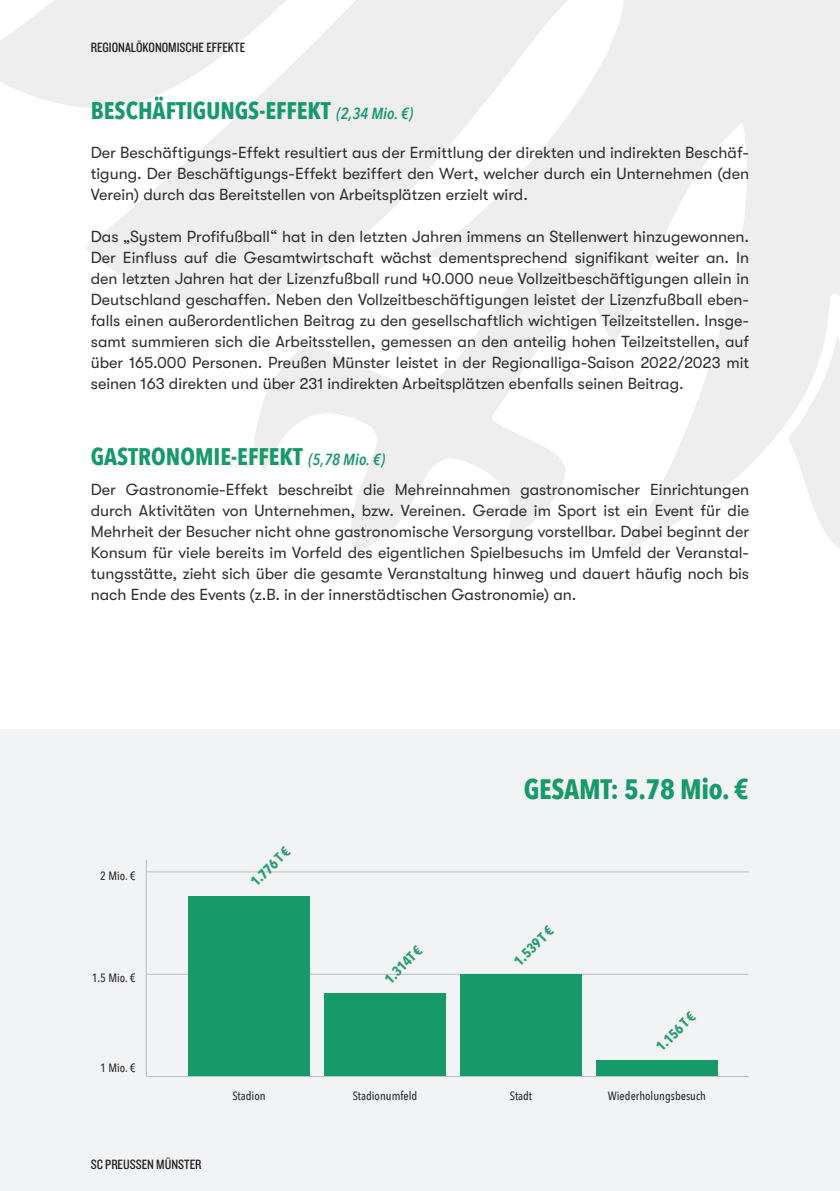
<style>
.page{position:relative;width:840px;height:1191px;background:#fff}
.page>*{position:absolute;margin:0;border:0;box-sizing:border-box;transform-origin:0 0}
.t1{font:700 28px "Avenir Next Condensed";letter-spacing:-.01em;color:#179a69}
.t2{font:700 24px "Avenir Next Condensed";color:#179a69}
.t3{font:16px/21px "GT Walsheim Pro";color:#312f30;text-align:justify}
.t4{font:14px "Knockout HTF29 Junior Liteweight";color:#231f20}
.t5{font:700 14px "Avenir Next Condensed";color:#2c9e6e}
.t6{font:500 12px "Avenir Next Condensed";color:#312f30}
.s1{font-weight:600;font-style:italic;font-size:16px}
</style>
<div class="page">
<svg style="left:0;top:0;width:839px;height:552px"></svg>
<div style="left:0;top:730px;width:839px;height:461px;background:#f2f3f4"></div>
<hr style="left:146px;top:871px;width:602px;height:1px;background:#bcbdc0">
<hr style="left:146px;top:974px;width:602px;height:1px;background:#bcbdc0">
<div style="left:188px;top:896px;width:121px;height:179px;background:#179a69"></div>
<div style="left:324px;top:993px;width:121px;height:82px;background:#179a69"></div>
<div style="left:460px;top:973px;width:121px;height:102px;background:#179a69"></div>
<div style="left:595px;top:1059px;width:122px;height:16px;background:#179a69"></div>
<hr style="left:146px;top:1076px;width:602px;height:1px;background:#bcbdc0">
<hr style="left:146px;top:859px;width:1px;height:217px;background:#bcbdc0">
<p class="t4" style="left:91px;top:40px;width:156px">REGIONALÖKONOMISCHE EFFEKTE</p>
<h2 class="t2" style="left:91px;top:96px;width:323px">BESCHÄFTIGUNGS-EFFEKT <span class="s1">(2,34 Mio. €)</span></h2>
<p class="t3" style="left:91px;top:142px;width:659px">Der Beschäftigungs-Effekt resultiert aus der Ermittlung der direkten und indirekten Beschäf&shy;tigung. Der Beschäftigungs-Effekt beziffert den Wert, welcher durch ein Unternehmen (den Verein) durch das Bereitstellen von Arbeitsplätzen erzielt wird.</p>
<p class="t3" style="left:91px;top:226px;width:659px">Das „System Profifußball“ hat in den letzten Jahren immens an Stellenwert hinzugewonnen.<br>Der Einfluss auf die Gesamtwirtschaft wächst dementsprechend signifikant weiter an. In den letzten Jahren hat der Lizenzfußball rund 40.000 neue Vollzeitbeschäftigungen allein in Deutschland geschaffen. Neben den Vollzeitbeschäftigungen leistet der Lizenzfußball eben&shy;falls einen außerordentlichen Beitrag zu den gesellschaftlich wichtigen Teilzeitstellen. Insge&shy;samt summieren sich die Arbeitsstellen, gemessen an den anteilig hohen Teilzeitstellen, auf über 165.000 Personen. Preußen Münster leistet in der Regionalliga-Saison 2022/2023 mit seinen 163 direkten und über 231 indirekten Arbeitsplätzen ebenfalls seinen Beitrag.</p>
<h2 class="t2" style="left:91px;top:441px;width:295px">GASTRONOMIE-EFFEKT <span class="s1">(5,78 Mio. €)</span></h2>
<p class="t3" style="left:91px;top:479px;width:659px">Der Gastronomie-Effekt beschreibt die Mehreinnahmen gastronomischer Einrichtungen durch Aktivitäten von Unternehmen, bzw. Vereinen. Gerade im Sport ist ein Event für die Mehrheit der Besucher nicht ohne gastronomische Versorgung vorstellbar. Dabei beginnt der Konsum für viele bereits im Vorfeld des eigentlichen Spielbesuchs im Umfeld der Veranstal&shy;tungsstätte, zieht sich über die gesamte Veranstaltung hinweg und dauert häufig noch bis nach Ende des Events (z.B. in der innerstädtischen Gastronomie) an.</p>
<p class="t6" style="left:100px;top:868px;width:37px">2 Mio. €</p>
<p class="t6" style="left:92px;top:970px;width:45px">1.5 Mio. €</p>
<p class="t6" style="left:100px;top:1060px;width:37px">1 Mio. €</p>
<p class="t4" style="left:91px;top:1157px;width:112px">SC PREUSSEN MÜNSTER</p>
<p class="t5" style="left:247px;top:877px;width:51px;rotate:-45deg">1.776 T €</p>
<p class="t5" style="left:380px;top:975px;width:48px;rotate:-45deg">1.314T €</p>
<h1 class="t1" style="left:523px;top:771px;width:226px">GESAMT: 5.78 Mio. €</h1>
<p class="t5" style="left:510px;top:957px;width:51px;rotate:-45deg">1.539 T €</p>
<p class="t5" style="left:652px;top:1042px;width:51px;rotate:-45deg">1.156 T €</p>
<p class="t6" style="left:232px;top:1088px;width:35px">Stadion</p>
<p class="t6" style="left:352px;top:1088px;width:66px">Stadionumfeld</p>
<p class="t6" style="left:509px;top:1088px;width:24px">Stadt</p>
<p class="t6" style="left:607px;top:1088px;width:100px">Wiederholungsbesuch</p>
</div>
